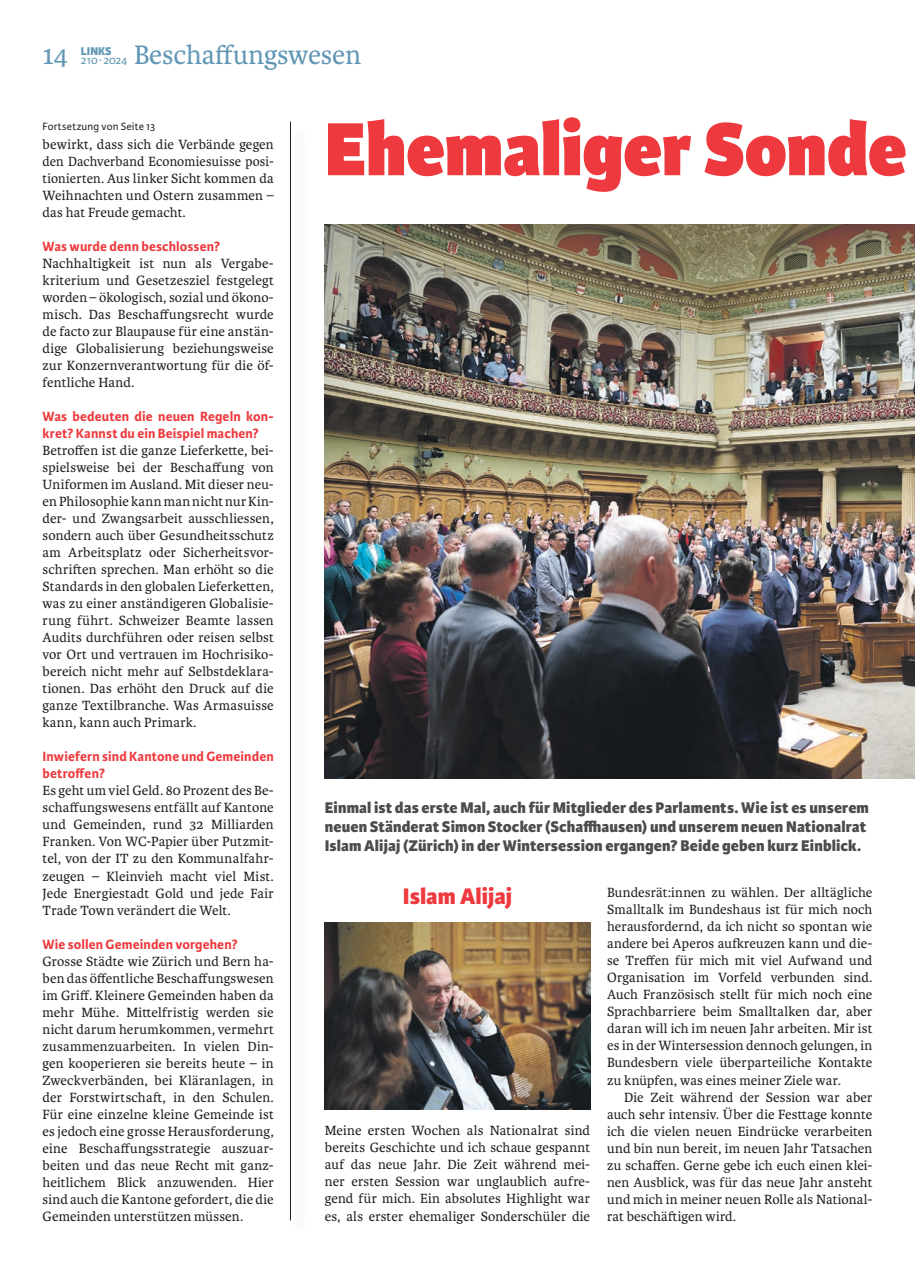
<style>
.page{position:relative;width:915px;height:1263px;background:#fff}
.page>*{position:absolute;margin:0;border:0;box-sizing:border-box;transform-origin:0 0}
.t1{font:800 80.25px "Karmina Sans";letter-spacing:-.005em;color:#ee3a3e}
.t2{font:28.5px "Karmina";color:#6197b5}
.t3{font:800 24px "Karmina Sans";color:#ee3a3e}
.t4{font:800 16.5px/18.8px "Karmina Sans";letter-spacing:.005em;color:#4b4c4d}
.t5{font:14.25px/17px "Karmina";letter-spacing:.01em;color:#231f20;text-align:justify}
.t6{font:700 14.25px/17px "Karmina Sans";letter-spacing:.01em;color:#ee3a3e}
.t7{font:12px "Karmina Sans";letter-spacing:-.01em;color:#6197b5}
.t8{font:800 12px "Karmina Sans";color:#6197b5}
.t9{font:11.25px "Karmina Sans";letter-spacing:.015em;color:#231f20}
</style>
<div class="page">
<div style="left:290px;top:123px;width:17px;height:1113px;background:#fbfbfb"></div>
<hr style="left:290px;top:122px;width:1px;height:1098px;background:#231f20">
<img style="left:325px;top:224px;width:589px;height:554px">
<img style="left:325px;top:923px;width:265px;height:187px">
<h2 class="t2" style="left:43px;top:39px;width:27px">14</h2>
<p class="t8" style="left:81px;top:44px;width:32px">LINKS</p>
<p class="t7" style="left:81px;top:53px;width:48px">210∙ 2024</p>
<h2 class="t2" style="left:134px;top:39px;width:228px">Beschaffungswesen</h2>
<p class="t9" style="left:43px;top:120px;width:114px">Fortsetzung von Seite 13</p>
<p class="t5" style="left:43px;top:136px;width:233px">bewirkt, dass sich die Verbände gegen den Dachverband Economiesuisse posi&shy;tionierten. Aus linker Sicht kommen da Weihnachten und Ostern zusammen – das hat Freude gemacht.</p>
<p class="t6" style="left:43px;top:238px;width:179px">Was wurde denn beschlossen?</p>
<p class="t5" style="left:43px;top:255px;width:233px">Nachhaltigkeit ist nun als Vergabe&shy;kriterium und Gesetzesziel festgelegt worden – ökologisch, sozial und ökono&shy;misch. Das Beschaffungsrecht wurde de facto zur Blaupause für eine anstän&shy;dige Globalisierung beziehungsweise zur Konzernverantwortung für die öf&shy;fentliche Hand.</p>
<p class="t6" style="left:43px;top:408px;width:233px">Was bedeuten die neuen Regeln kon&shy;kret? Kannst du ein Beispiel machen?</p>
<p class="t5" style="left:43px;top:442px;width:233px">Betroffen ist die ganze Lieferkette, bei&shy;spielsweise bei der Beschaffung von Uniformen im Ausland. Mit dieser neu&shy;en Philosophie kann man nicht nur Kin&shy;der- und Zwangsarbeit ausschliessen, sondern auch über Gesundheitsschutz am Arbeitsplatz oder Sicherheitsvor&shy;schriften sprechen. Man erhöht so die Standards in den globalen Lieferketten, was zu einer anständigeren Globalisie&shy;rung führt. Schweizer Beamte lassen Audits durchführen oder reisen selbst vor Ort und vertrauen im Hochrisiko&shy;bereich nicht mehr auf Selbstdeklara&shy;tionen. Das erhöht den Druck auf die ganze Textilbranche. Was Armasuisse kann, kann auch Primark.</p>
<p class="t6" style="left:43px;top:748px;width:233px">Inwiefern sind Kantone und Gemeinden betroffen?</p>
<p class="t5" style="left:43px;top:782px;width:233px">Es geht um viel Geld. 80 Prozent des Be&shy;schaffungswesens entfällt auf Kantone und Gemeinden, rund 32 Milliarden Franken. Von WC-Papier über Putzmit&shy;tel, von der IT zu den Kommunalfahr&shy;zeugen – Kleinvieh macht viel Mist.<br>Jede Energiestadt Gold und jede Fair Trade Town verändert die Welt.</p>
<p class="t6" style="left:43px;top:936px;width:197px">Wie sollen Gemeinden vorgehen?</p>
<p class="t5" style="left:43px;top:953px;width:233px">Grosse Städte wie Zürich und Bern ha&shy;ben das öffentliche Beschaffungswesen im Griff. Kleinere Gemeinden haben da mehr Mühe. Mittelfristig werden sie nicht darum herumkommen, vermehrt zusammenzuarbeiten. In vielen Din&shy;gen kooperieren sie bereits heute – in Zweckverbänden, bei Kläranlagen, in der Forstwirtschaft, in den Schulen.<br>Für eine einzelne kleine Gemeinde ist es jedoch eine grosse Herausforderung, eine Beschaffungsstrategie auszuar&shy;beiten und das neue Recht mit ganz&shy;heitlichem Blick anzuwenden. Hier sind auch die Kantone gefordert, die die Gemeinden unterstützen müssen.</p>
<h1 class="t1" style="left:325px;top:101px;width:583px">Ehemaliger Sonde</h1>
<p class="t4" style="left:325px;top:799px;width:545px">Einmal ist das erste Mal, auch für Mitglieder des Parlaments. Wie ist es unserem neuen Ständerat Simon Stocker (Schaffhausen) und unserem neuen Nationalrat<br>Islam Alijaj (Zürich) in der Wintersession ergangen? Beide geben kurz Einblick.</p>
<h3 class="t3" style="left:403px;top:882px;width:111px">Islam Alijaj</h3>
<p class="t5" style="left:607px;top:884px;width:267px">Bundesrät:innen zu wählen. Der alltägliche Smalltalk im Bundeshaus ist für mich noch herausfordernd, da ich nicht so spontan wie andere bei Aperos aufkreuzen kann und die&shy;se Treffen für mich mit viel Aufwand und Organisation im Vorfeld verbunden sind.<br>Auch Französisch stellt für mich noch eine Sprachbarriere beim Smalltalken dar, aber daran will ich im neuen Jahr arbeiten. Mir ist es in der Wintersession dennoch gelungen, in Bundesbern viele überparteiliche Kontakte zu knüpfen, was eines meiner Ziele war.</p>
<p class="t5" style="left:607px;top:1088px;width:267px;text-indent:17px">Die Zeit während der Session war aber auch sehr intensiv. Über die Festtage konnte ich die vielen neuen Eindrücke verarbeiten und bin nun bereit, im neuen Jahr Tatsachen zu schaffen. Gerne gebe ich euch einen klei&shy;nen Ausblick, was für das neue Jahr ansteht und mich in meiner neuen Rolle als National&shy;rat beschäftigen wird.</p>
<p class="t5" style="left:325px;top:1122px;width:267px">Meine ersten Wochen als Nationalrat sind bereits Geschichte und ich schaue gespannt auf das neue Jahr. Die Zeit während mei&shy;ner ersten Session war unglaublich aufre&shy;gend für mich. Ein absolutes Highlight war es, als erster ehemaliger Sonderschüler die</p>
</div>
